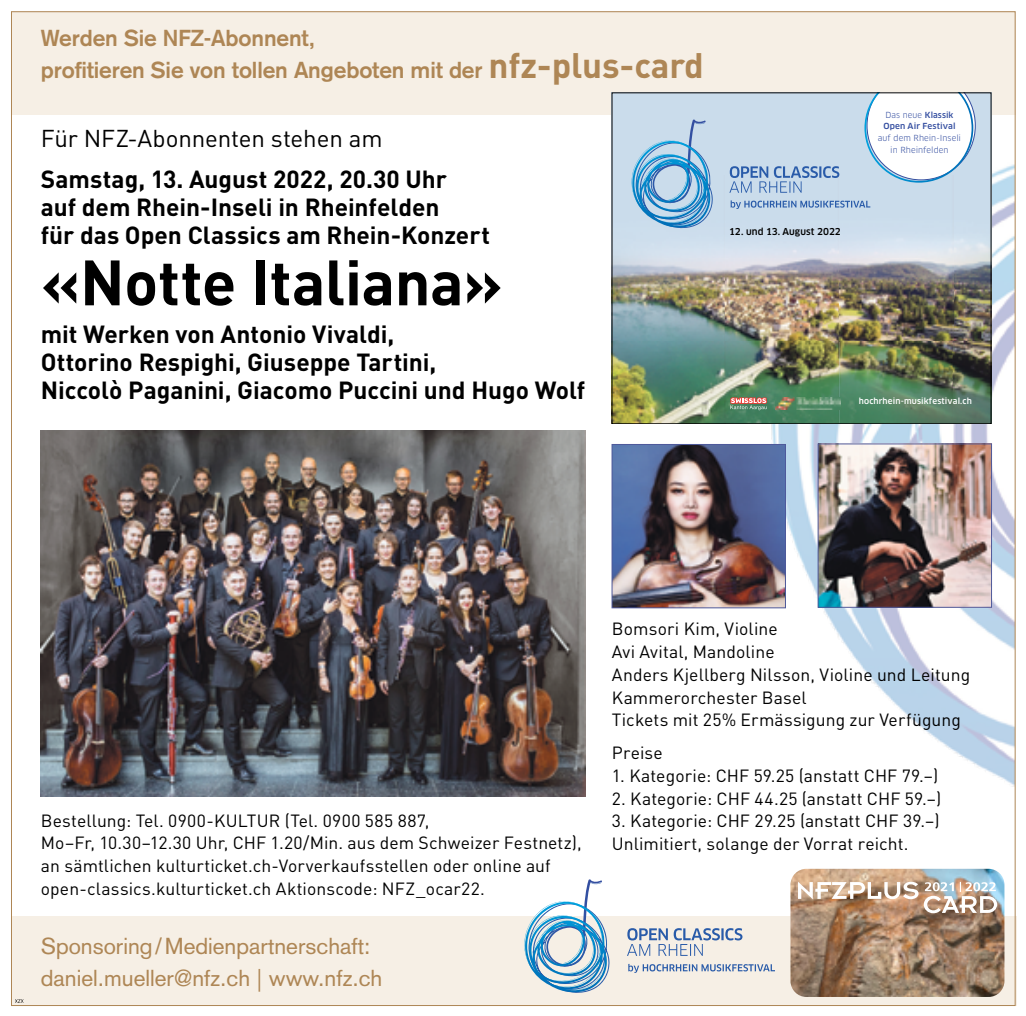
<style>
.page{position:relative;width:1026px;height:1016px;background:#fff}
.page>*{position:absolute;margin:0;border:0;box-sizing:border-box;transform-origin:0 0}
.t1{font:700 63px "DIN";letter-spacing:-.01em;color:#000}
.t2{font:700 24.5px/28px "DIN";color:#000}
.t3{font:24.15px "DIN";letter-spacing:-.005em;color:#000}
.t4{font:700 22.75px/31.5px "Akzidenz Grotesk";letter-spacing:-.005em;color:#ae8655}
.t5{font:22.75px/31.5px "Akzidenz Grotesk";color:#ae8655}
.t6{font:17.5px/22.8px "DIN";letter-spacing:.005em;color:#000}
.t7{font:500 9.28px "Clan OT";letter-spacing:.005em;color:#000}
.t8{font:8.22px/11.7px "Clan OT";letter-spacing:.005em;color:#344ea0;text-align:center}
.t9{font:500 8.22px/11.7px "Clan OT";letter-spacing:.01em;color:#344ea0}
.t10{font:500 8.22px "Clan OT";letter-spacing:.015em;color:#fff}
.s1{font-family:"DIN";font-size:35px}
.s2{font-weight:400}
.s3{font-family:"Minion Pro"}
</style>
<div class="page">
<img style="left:747px;top:115px;width:266px;height:672px">
<div style="left:12px;top:917px;width:1004px;height:89px;background:#f6efe5"></div>
<svg style="left:15px;top:999px;width:9px;height:4px"></svg>
<div style="left:11px;top:11px;width:1004px;height:104px;background:#f6efe5"></div>
<img style="left:790px;top:869px;width:214px;height:128px">
<img style="left:797px;top:882px;width:199px;height:31px">
<img style="left:41px;top:430px;width:544px;height:366px">
<svg style="left:524px;top:879px;width:89px;height:114px"></svg>
<svg style="left:628px;top:964px;width:146px;height:9px"></svg>
<svg style="left:627px;top:928px;width:115px;height:28px"></svg>
<img style="left:613px;top:95px;width:375px;height:327px">
<svg style="left:631px;top:120px;width:85px;height:109px;background:#95c0de"></svg>
<svg style="left:730px;top:200px;width:140px;height:9px"></svg>
<svg style="left:729px;top:166px;width:110px;height:27px;background:#a1bbda"></svg>
<svg style="left:864px;top:95px;width:111px;height:88px"></svg>
<img style="left:775px;top:397px;width:65px;height:12px">
<svg style="left:730px;top:397px;width:36px;height:13px"></svg>
<div style="left:611px;top:93px;width:379px;height:331px;border:1px solid #000"></div>
<img style="left:819px;top:446px;width:170px;height:159px">
<img style="left:613px;top:446px;width:170px;height:160px">
<div style="left:611px;top:444px;width:174px;height:164px;border:1px solid #4f5a9b"></div>
<h3 class="t4" style="left:41px;top:22px;width:664px">Werden Sie NFZ-Abonnent,<br>profitieren Sie von tollen Angeboten mit der <span class="s1">nfz-plus-card</span></h3>
<h3 class="t3" style="left:41px;top:124px;width:343px">Für NFZ-Abonnenten stehen am</h3>
<h2 class="t2" style="left:41px;top:164px;width:450px">Samstag, 13. August 2022, 20.30 Uhr<br>auf dem Rhein-Inseli in Rheinfelden<br>für das Open Classics am Rhein-Konzert</h2>
<h1 class="t1" style="left:41px;top:241px;width:463px">«Notte Italiana»</h1>
<h2 class="t2" style="left:41px;top:319px;width:545px">mit Werken von Antonio Vivaldi,<br>Ottorino Respighi, Giuseppe Tartini,<br>Niccolò Paganini, Giacomo Puccini und Hugo Wolf</h2>
<p class="t7" style="left:729px;top:227px;width:113px">12. und 13. August 2022</p>
<p class="t9" style="left:883px;top:109px;width:74px"><span class="s2">Das neue</span> Klassik<br>Open Air Festival</p>
<p class="t8" style="left:877px;top:132px;width:85px">auf dem Rhein-Inseli in Rheinfelden</p>
<p class="t10" style="left:858px;top:396px;width:114px">hochrhein-musikfestival.ch</p>
<p class="t6" style="left:41px;top:809px;width:542px">Bestellung: Tel. 0900-KULTUR (Tel. 0900 585 887,<br>Mo–Fr, 10.30–12.30 Uhr, CHF 1.20/Min. aus dem Schweizer Festnetz), an sämtlichen kulturticket.ch-Vorverkaufsstellen oder online auf open-classics.kulturticket.ch Aktionscode: NFZ_ocar22.</p>
<h3 class="t5" style="left:41px;top:930px;width:343px">Sponsoring/Medienpartnerschaft: daniel.mueller@nfz.ch <span class="s3">|</span> www.nfz.ch</h3>
<p class="t6" style="left:611px;top:617px;width:360px">Bomsori Kim, Violine<br>Avi Avital, Mandoline<br>Anders Kjellberg Nilsson, Violine und Leitung<br>Kammerorchester Basel<br>Tickets mit 25% Ermässigung zur Verfügung</p>
<p class="t6" style="left:611px;top:741px;width:52px">Preise</p>
<p class="t6" style="left:611px;top:764px;width:328px">1. Kategorie: CHF 59.25 (anstatt CHF 79.–)</p>
<p class="t6" style="left:611px;top:786px;width:331px">2. Kategorie: CHF 44.25 (anstatt CHF 59.–)</p>
<p class="t6" style="left:611px;top:809px;width:329px">3. Kategorie: CHF 29.25 (anstatt CHF 39.–)<br>Unlimitiert, solange der Vorrat reicht.</p>
</div>
